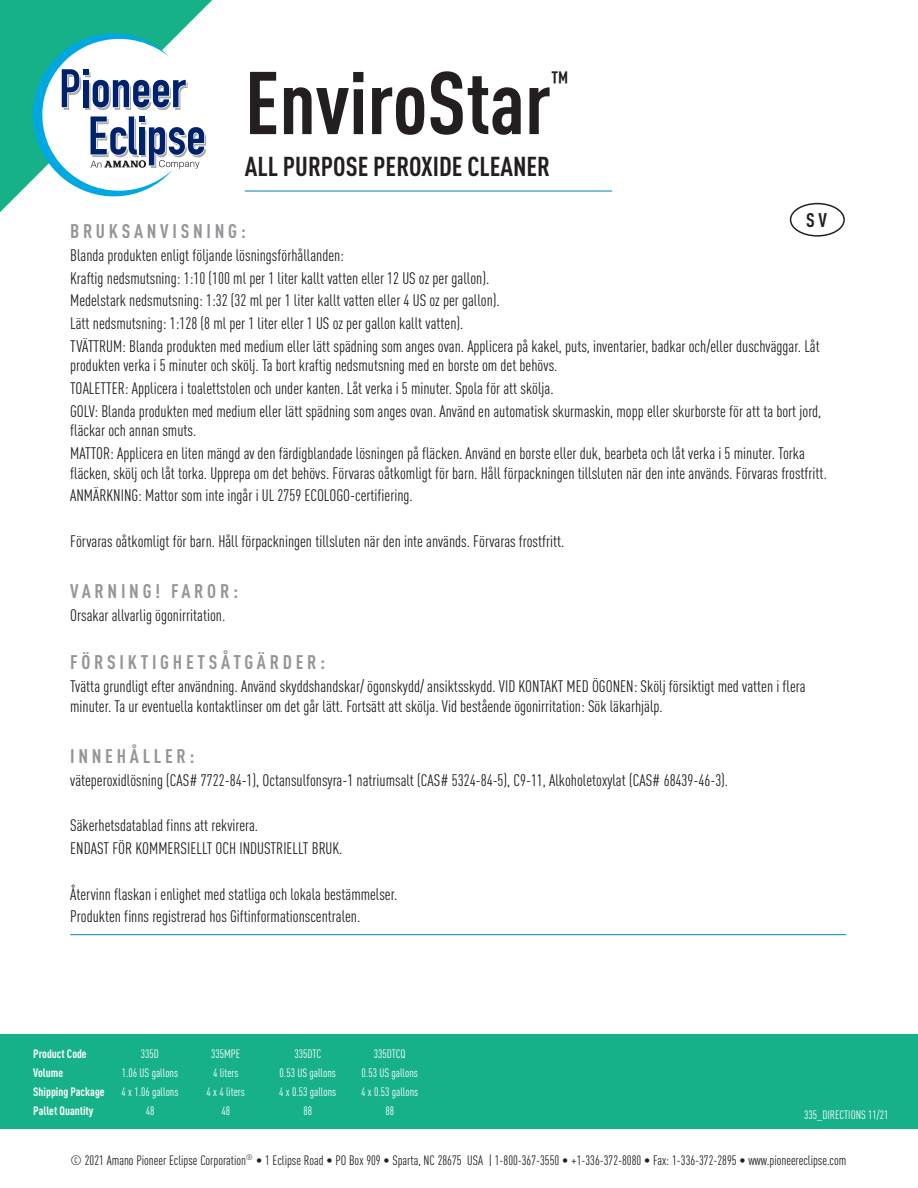
<style>
.page{position:relative;width:918px;height:1188px;background:#fff}
.page>*{position:absolute;margin:0;border:0;box-sizing:border-box;transform-origin:0 0}
.t1{font:700 87.45px "DIN Cond";color:#231f20}
.t2{font:700 27.6px "DIN Cond";color:#231f20}
.t3{font:700 27px "DIN Cond";color:#231f20}
.t4{font:700 19.5px "DIN Cond";letter-spacing:.19em;color:#939598}
.t5{font:700 19.5px "DIN Cond";color:#231f20}
.tech__info{font:16.5px/19.5px "DIN Cond";color:#231f20}
.t6{font:13.5px "DIN Cond";color:#231f20}
.tech__info-2{font:12px "DIN Cond";color:#fff}
.tech__heading{font:700 12px "DIN Cond";color:#fff}
</style>
<div class="page">
<svg style="left:0;top:0;width:212px;height:212px;fill:#17b189"></svg>
<div style="left:0;top:1034px;width:918px;height:95px;background:#17b189"></div>
<hr style="left:245px;top:191px;width:367px;height:1px;background:#0084b7">
<hr style="left:70px;top:934px;width:776px;height:1px;background:#0084b7">
<svg style="left:33px;top:33px;width:173px;height:163px"></svg>
<div style="left:790px;top:203px;width:55px;height:34px;border:2px solid #231f20;border-radius:50%"></div>
<p class="t1" style="left:245px;top:50px;width:308px">EnviroStar</p>
<p class="t2" style="left:551px;top:64px;width:19px">™</p>
<p class="t3" style="left:245px;top:150px;width:307px">ALL PURPOSE PEROXIDE CLEANER</p>
<p class="t5" style="left:806px;top:208px;width:22px">SV</p>
<p class="t4" style="left:70px;top:219px;width:177px">BRUKSANVISNING:</p>
<p class="tech__info" style="left:70px;top:245px;width:275px">Blanda produkten enligt följande lösningsförhållanden:</p>
<p class="tech__info" style="left:70px;top:268px;width:421px">Kraftig nedsmutsning: 1:10 (100 ml per 1 liter kallt vatten eller 12 US oz per gallon).</p>
<p class="tech__info" style="left:70px;top:291px;width:431px">Medelstark nedsmutsning: 1:32 (32 ml per 1 liter kallt vatten eller 4 US oz per gallon).</p>
<p class="tech__info" style="left:70px;top:313px;width:395px">Lätt nedsmutsning: 1:128 (8 ml per 1 liter eller 1 US oz per gallon kallt vatten).</p>
<p class="tech__info" style="left:70px;top:336px;width:751px">TVÄTTRUM: Blanda produkten med medium eller lätt spädning som anges ovan. Applicera på kakel, puts, inventarier, badkar och/eller duschväggar. Låt produkten verka i 5 minuter och skölj. Ta bort kraftig nedsmutsning med en borste om det behövs.</p>
<p class="tech__info" style="left:70px;top:378px;width:485px">TOALETTER: Applicera i toalettstolen och under kanten. Låt verka i 5 minuter. Spola för att skölja.</p>
<p class="tech__info" style="left:70px;top:401px;width:753px">GOLV: Blanda produkten med medium eller lätt spädning som anges ovan. Använd en automatisk skurmaskin, mopp eller skurborste för att ta bort jord, fläckar och annan smuts.</p>
<p class="tech__info" style="left:70px;top:443px;width:758px">MATTOR: Applicera en liten mängd av den färdigblandade lösningen på fläcken. Använd en borste eller duk, bearbeta och låt verka i 5 minuter. Torka fläcken, skölj och låt torka. Upprepa om det behövs. Förvaras oåtkomligt för barn. Håll förpackningen tillsluten när den inte används. Förvaras frostfritt.</p>
<p class="tech__info" style="left:70px;top:486px;width:344px">ANMÄRKNING: Mattor som inte ingår i UL 2759 ECOLOGO-certifiering.</p>
<p class="tech__info" style="left:70px;top:531px;width:496px">Förvaras oåtkomligt för barn. Håll förpackningen tillsluten när den inte används. Förvaras frostfritt.</p>
<p class="t4" style="left:70px;top:579px;width:169px">VARNING! FAROR:</p>
<p class="tech__info" style="left:70px;top:605px;width:157px">Orsakar allvarlig ögonirritation.</p>
<p class="t4" style="left:70px;top:651px;width:256px">FÖRSIKTIGHETSÅTGÄRDER:</p>
<p class="tech__info" style="left:70px;top:676px;width:737px">Tvätta grundligt efter användning. Använd skyddshandskar/ ögonskydd/ ansiktsskydd. VID KONTAKT MED ÖGONEN: Skölj försiktigt med vatten i flera minuter. Ta ur eventuella kontaktlinser om det går lätt. Fortsätt att skölja. Vid bestående ögonirritation: Sök läkarhjälp.</p>
<p class="t4" style="left:70px;top:744px;width:126px">INNEHÅLLER:</p>
<p class="tech__info" style="left:70px;top:770px;width:660px">väteperoxidlösning (CAS# 7722-84-1), Octansulfonsyra-1 natriumsalt (CAS# 5324-84-5), C9-11, Alkoholetoxylat (CAS# 68439-46-3).</p>
<p class="tech__info" style="left:70px;top:816px;width:189px">Säkerhetsdatablad finns att rekvirera.</p>
<p class="tech__info" style="left:70px;top:838px;width:274px">ENDAST FÖR KOMMERSIELLT OCH INDUSTRIELLT BRUK.</p>
<p class="tech__info" style="left:70px;top:884px;width:329px">Återvinn flaskan i enlighet med statliga och lokala bestämmelser.</p>
<p class="tech__info" style="left:70px;top:907px;width:292px">Produkten finns registrerad hos Giftinformationscentralen.</p>
<p class="tech__heading" style="left:33px;top:1046px;width:55px">Product Code</p>
<p class="tech__info-2" style="left:141px;top:1046px;width:20px">335D</p>
<p class="tech__info-2" style="left:211px;top:1046px;width:30px">335MPE</p>
<p class="tech__info-2" style="left:294px;top:1046px;width:28px">335DTC</p>
<p class="tech__info-2" style="left:374px;top:1046px;width:33px">335DTCQ</p>
<p class="tech__heading" style="left:33px;top:1065px;width:31px">Volume</p>
<p class="tech__info-2" style="left:122px;top:1065px;width:58px">1.06 US gallons</p>
<p class="tech__info-2" style="left:213px;top:1065px;width:27px">4 liters</p>
<p class="tech__info-2" style="left:280px;top:1065px;width:58px">0.53 US gallons</p>
<p class="tech__info-2" style="left:362px;top:1065px;width:58px">0.53 US gallons</p>
<p class="tech__heading" style="left:33px;top:1084px;width:73px">Shipping Package</p>
<p class="tech__info-2" style="left:122px;top:1084px;width:58px">4 x 1.06 gallons</p>
<p class="tech__info-2" style="left:207px;top:1084px;width:40px">4 x 4 liters</p>
<p class="tech__info-2" style="left:279px;top:1084px;width:58px">4 x 0.53 gallons</p>
<p class="tech__info-2" style="left:361px;top:1084px;width:58px">4 x 0.53 gallons</p>
<p class="tech__heading" style="left:33px;top:1103px;width:62px">Pallet Quantity</p>
<p class="tech__info-2" style="left:146px;top:1103px;width:10px">48</p>
<p class="tech__info-2" style="left:221px;top:1103px;width:10px">48</p>
<p class="tech__info-2" style="left:303px;top:1103px;width:10px">88</p>
<p class="tech__info-2" style="left:385px;top:1103px;width:10px">88</p>
<p class="tech__info-2" style="left:804px;top:1108px;width:86px">335_DIRECTIONS 11/21</p>
<p class="t6" style="left:71px;top:1152px;width:777px">© 2021 Amano Pioneer Eclipse Corporation<sup>®</sup> • 1 Eclipse Road • PO Box 909 • Sparta, NC 28675 USA | 1-800-367-3550 • +1-336-372-8080 • Fax: 1-336-372-2895 • www.pioneereclipse.com</p>
</div>
